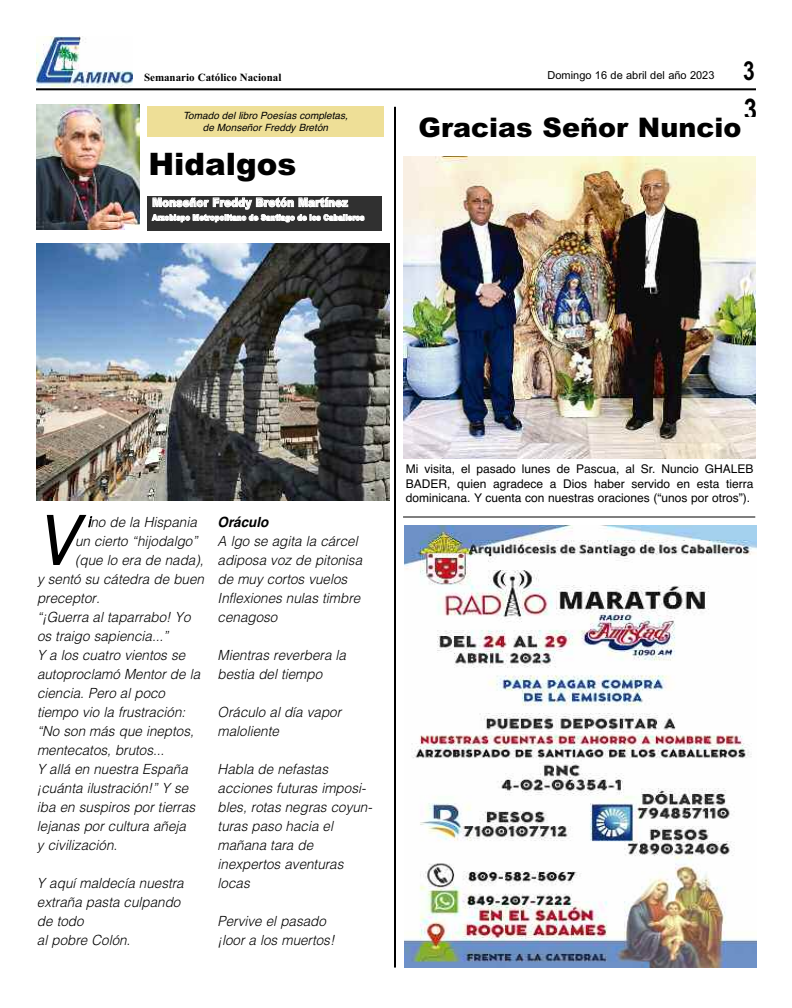
<style>
.page{position:relative;width:792px;height:1008px;background:#fff}
.page>*{position:absolute;margin:0;border:0;box-sizing:border-box;transform-origin:0 0}
.t1{font:italic 300 66.8px "Helvetica";color:#000;scale:.96 1}
.t2{font:900 31px "Arial";color:#000}
.t3{font:700 30px "Arial";color:#000;scale:.8 1}
.t4{font:900 27px "Arial";color:#000}
.t5{font:700 26.2px "Arial";color:#000;scale:.8 1}
.t6{font:italic 300 14px/19px "Helvetica";color:#000;scale:.96 1}
.t7{font:italic 700 14px "Helvetica";color:#000;scale:.96 1}
.t8{font:12px/14.4px "Helvetica";color:#000;text-align:justify}
.t9{font:900 12px "Arial";letter-spacing:-.005em;color:#fff;scale:.88 1}
.t10{font:11px "Arial";color:#000}
.t11{font:700 11px "Times New Roman";color:#000}
.t12{font:italic 10px/12px "Helvetica";color:#000;text-align:center}
.t13{font:900 8px "Arial";letter-spacing:.005em;color:#fff;scale:.88 1}
</style>
<div class="page">
<hr style="left:36px;top:88px;width:720px;height:2px;background:#000">
<img style="left:36px;top:36px;width:97px;height:50px">
<img style="left:37px;top:243px;width:352px;height:258px">
<div style="left:147px;top:196px;width:235px;height:34px;background:#303030"></div>
<img style="left:36px;top:104px;width:104px;height:125px">
<div style="left:147px;top:107px;width:237px;height:30px;background:#eedf97"></div>
<hr style="left:394px;top:107px;width:2px;height:861px;background:#000">
<hr style="left:403px;top:517px;width:352px;height:1px;background:#000">
<img style="left:404px;top:156px;width:352px;height:302px">
<img style="left:405px;top:526px;width:352px;height:441px">
<p class="t11" style="left:144px;top:70px;width:139px">Semanario Católico Nacional</p>
<p class="t12" style="left:183px;top:109px;width:166px">Tomado del libro Poesías completas, de Monseñor Freddy Bretón</p>
<h2 class="t2" style="left:148px;top:146px;width:150px">Hidalgos</h2>
<p class="t9" style="left:152px;top:195px;width:224px">Monseñor Freddy Bretón Martínez</p>
<p class="t13" style="left:152px;top:213px;width:243px">Arzobispo Metropolitano de Santiago de los Caballeros</p>
<p class="t10" style="left:548px;top:69px;width:168px">Domingo 16 de abril del año 2023</p>
<h3 class="t5" style="left:743px;top:56px;width:16px">3</h3>
<h3 class="t3" style="left:744px;top:92px;width:18px">3</h3>
<h3 class="t4" style="left:419px;top:112px;width:324px">Gracias Señor Nuncio</h3>
<h1 class="t1" style="left:37px;top:483px;width:42px">V</h1>
<p class="t6" style="left:88px;top:512px;width:115px">ino de la Hispania</p>
<p class="t6" style="left:75px;top:531px;width:129px">un cierto “hijodalgo”</p>
<p class="t6" style="left:75px;top:550px;width:135px">(que lo era de nada),</p>
<p class="t6" style="left:37px;top:569px;width:175px">y sentó su cátedra de buen</p>
<p class="t6" style="left:37px;top:588px;width:67px">preceptor.</p>
<p class="t6" style="left:37px;top:607px;width:161px">“¡Guerra al taparrabo! Yo</p>
<p class="t6" style="left:37px;top:626px;width:138px">os traigo sapiencia...”</p>
<p class="t6" style="left:37px;top:645px;width:156px">Y a los cuatro vientos se</p>
<p class="t6" style="left:37px;top:664px;width:172px">autoproclamó Mentor de la</p>
<p class="t6" style="left:37px;top:683px;width:135px">ciencia. Pero al poco</p>
<p class="t6" style="left:37px;top:702px;width:156px">tiempo vio la frustración:</p>
<p class="t6" style="left:37px;top:721px;width:165px">“No son más que ineptos,</p>
<p class="t6" style="left:37px;top:740px;width:134px">mentecatos, brutos...</p>
<p class="t6" style="left:37px;top:759px;width:159px">Y allá en nuestra España</p>
<p class="t6" style="left:37px;top:778px;width:159px">¡cuánta ilustración!” Y se</p>
<p class="t6" style="left:37px;top:797px;width:166px">iba en suspiros por tierras</p>
<p class="t6" style="left:37px;top:816px;width:157px">lejanas por cultura añeja</p>
<p class="t6" style="left:37px;top:835px;width:85px">y civilización.</p>
<p class="t6" style="left:37px;top:873px;width:154px">Y aquí maldecía nuestra extraña pasta culpando de todo<br>al pobre Colón.</p>
<p class="t7" style="left:218px;top:514px;width:54px">Oráculo</p>
<p class="t6" style="left:218px;top:531px;width:152px">A lgo se agita la cárcel adiposa voz de pitonisa de muy cortos vuelos<br>Inflexiones nulas timbre cenagoso</p>
<p class="t6" style="left:218px;top:645px;width:135px">Mientras reverbera la bestia del tiempo</p>
<p class="t6" style="left:218px;top:702px;width:130px">Oráculo al día vapor maloliente</p>
<p class="t6" style="left:218px;top:759px;width:162px">Habla de nefastas acciones futuras imposi&shy;bles, rotas negras coyun&shy;turas paso hacia el mañana tara de inexpertos aventuras locas</p>
<p class="t6" style="left:218px;top:911px;width:123px">Pervive el pasado ¡loor a los muertos!</p>
<p class="t8" style="left:406px;top:462px;width:349px">Mi visita, el pasado lunes de Pascua, al Sr. Nuncio GHALEB BADER, quien agradece a Dios haber servido en esta tierra dominicana. Y cuenta con nuestras oraciones (“unos por otros”).</p>
</div>
